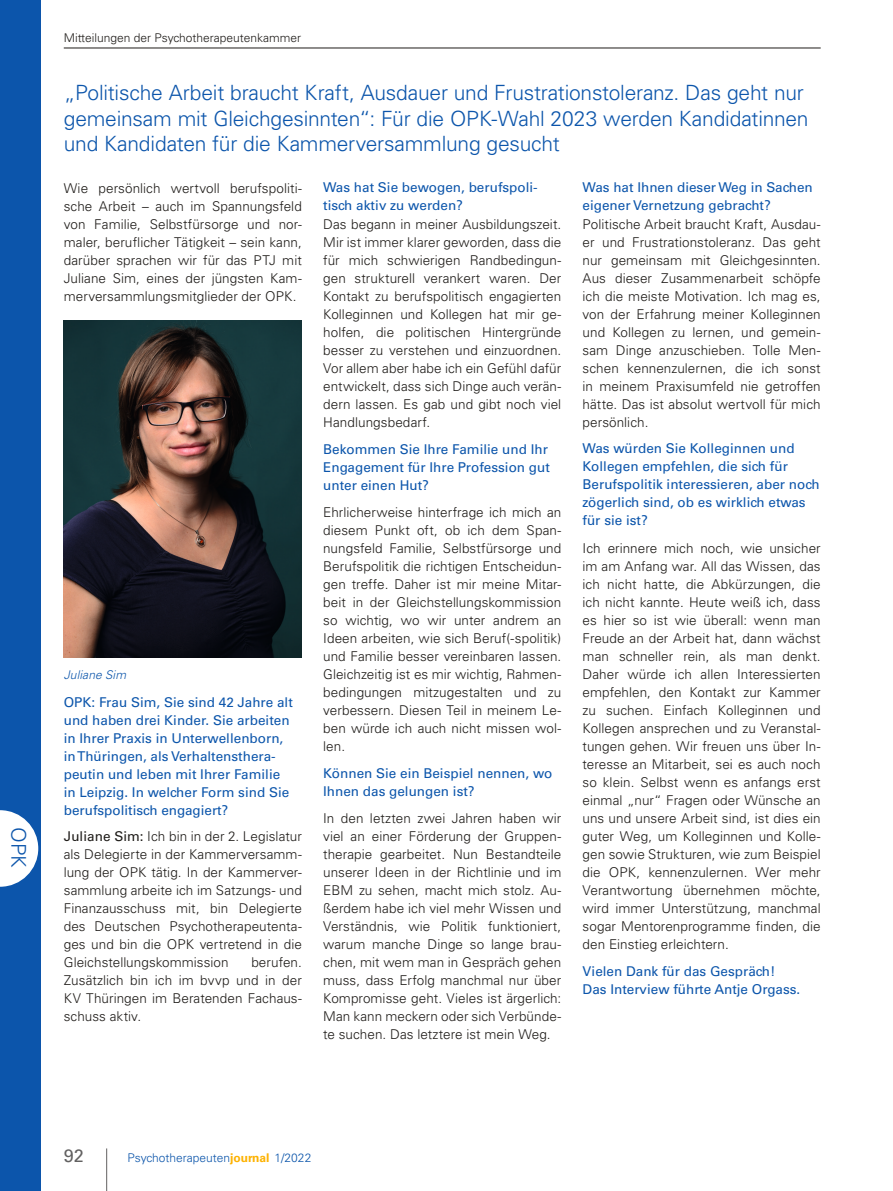
<style>
.page{position:relative;width:893px;height:1191px;background:#fff}
.page>*{position:absolute;margin:0;border:0;box-sizing:border-box;transform-origin:0 0}
.t1{font:300 21px/25.5px "Univers LT Std";letter-spacing:-.01em;color:#0c55ab}
.t2{font:300 20.25px "Univers LT Std";color:#0c55ab}
.t3{font:18px "Univers LT Std";color:#626161}
.t4{font:300 13.5px/18px "Univers LT Std";letter-spacing:.005em;color:#1f1c19;text-align:justify}
.t5{font:13.5px/18px "Univers LT Std";color:#0c55ab}
.t6{font:300 12px "Univers LT Std";color:#1f1c19}
.t7{font:300 12px "Univers LT Std";color:#0c55ab}
.t8{font:italic 300 12px "Univers LT Std";letter-spacing:.01em;color:#0c55ab}
.s1{font-weight:400}
.s2{font-weight:700;color:#fdb200}
</style>
<div class="page">
<img style="left:64px;top:321px;width:238px;height:336px">
<hr style="left:106px;top:1148px;width:1px;height:43px;background:#626161">
<div style="left:0;top:0;width:40px;height:1191px;background:#0c55ab"></div>
<hr style="left:64px;top:48px;width:757px;height:1px;background:#1f1c19">
<svg style="left:0;top:810px;width:38px;height:76px"></svg>
<h2 class="t2" style="left:31px;top:827px;width:42px;rotate:90deg">OPK</h2>
<p class="t6" style="left:64px;top:31px;width:239px">Mitteilungen der Psychotherapeutenkammer</p>
<h1 class="t1" style="left:64px;top:80px;width:746px">„Politische Arbeit braucht Kraft, Ausdauer und Frustrationstoleranz. Das geht nur gemeinsam mit Gleichgesinnten“: Für die OPK-Wahl 2023 werden Kandidatinnen und Kandidaten für die Kammerversammlung gesucht</h1>
<p class="t4" style="left:64px;top:179px;width:240px">Wie persönlich wertvoll berufspoliti&shy;sche Arbeit – auch im Spannungsfeld von Familie, Selbstfürsorge und nor&shy;maler, beruflicher Tätigkeit – sein kann, darüber sprachen wir für das PTJ mit Juliane Sim, eines der jüngsten Kam&shy;merversammlungsmitglieder der OPK.</p>
<p class="t5" style="left:323px;top:179px;width:216px">Was hat Sie bewogen, berufspoli&shy;tisch aktiv zu werden?</p>
<p class="t5" style="left:583px;top:178px;width:232px">Was hat Ihnen dieser Weg in Sachen eigener Vernetzung gebracht?</p>
<p class="t4" style="left:583px;top:215px;width:240px">Politische Arbeit braucht Kraft, Ausdau&shy;er und Frustrationstoleranz. Das geht nur gemeinsam mit Gleichgesinnten.<br>Aus dieser Zusammenarbeit schöpfe ich die meiste Motivation. Ich mag es, von der Erfahrung meiner Kolleginnen und Kollegen zu lernen, und gemein&shy;sam Dinge anzuschieben. Tolle Men&shy;schen kennenzulernen, die ich sonst in meinem Praxisumfeld nie getroffen hätte. Das ist absolut wertvoll für mich persönlich.</p>
<p class="t5" style="left:583px;top:440px;width:239px">Was würden Sie Kolleginnen und<br>Kollegen empfehlen, die sich für<br>Berufspolitik interessieren, aber noch zögerlich sind, ob es wirklich etwas für sie ist?</p>
<p class="t4" style="left:583px;top:539px;width:240px">Ich erinnere mich noch, wie unsicher im am Anfang war. All das Wissen, das ich nicht hatte, die Abkürzungen, die ich nicht kannte. Heute weiß ich, dass es hier so ist wie überall: wenn man Freude an der Arbeit hat, dann wächst man schneller rein, als man denkt.<br>Daher würde ich allen Interessierten empfehlen, den Kontakt zur Kammer zu suchen. Einfach Kolleginnen und Kollegen ansprechen und zu Veranstal&shy;tungen gehen. Wir freuen uns über In&shy;teresse an Mitarbeit, sei es auch noch so klein. Selbst wenn es anfangs erst einmal „nur“ Fragen oder Wünsche an uns und unsere Arbeit sind, ist dies ein guter Weg, um Kolleginnen und Kolle&shy;gen sowie Strukturen, wie zum Beispiel die OPK, kennenzulernen. Wer mehr Verantwortung übernehmen möchte, wird immer Unterstützung, manchmal sogar Mentorenprogramme finden, die den Einstieg erleichtern.</p>
<p class="t5" style="left:583px;top:961px;width:219px">Vielen Dank für das Gespräch!<br>Das Interview führte Antje Orgass.</p>
<p class="t4" style="left:323px;top:215px;width:240px">Das begann in meiner Ausbildungszeit.<br>Mir ist immer klarer geworden, dass die für mich schwierigen Randbedingun&shy;gen strukturell verankert waren. Der Kontakt zu berufspolitisch engagierten Kolleginnen und Kollegen hat mir ge&shy;holfen, die politischen Hintergründe besser zu verstehen und einzuordnen.<br>Vor allem aber habe ich ein Gefühl dafür entwickelt, dass sich Dinge auch verän&shy;dern lassen. Es gab und gibt noch viel Handlungsbedarf.</p>
<p class="t5" style="left:323px;top:440px;width:228px">Bekommen Sie Ihre Familie und Ihr<br>Engagement für Ihre Profession gut unter einen Hut?</p>
<p class="t4" style="left:323px;top:503px;width:240px">Ehrlicherweise hinterfrage ich mich an diesem Punkt oft, ob ich dem Span&shy;nungsfeld Familie, Selbstfürsorge und Berufspolitik die richtigen Entscheidun&shy;gen treffe. Daher ist mir meine Mitar&shy;beit in der Gleichstellungskommission so wichtig, wo wir unter andrem an Ideen arbeiten, wie sich Beruf(-spolitik) und Familie besser vereinbaren lassen.<br>Gleichzeitig ist es mir wichtig, Rahmen&shy;bedingungen mitzugestalten und zu verbessern. Diesen Teil in meinem Le&shy;ben würde ich auch nicht missen wol&shy;len.</p>
<p class="t5" style="left:323px;top:764px;width:231px">Können Sie ein Beispiel nennen, wo<br>Ihnen das gelungen ist?</p>
<p class="t4" style="left:323px;top:809px;width:240px">In den letzten zwei Jahren haben wir viel an einer Förderung der Gruppen&shy;therapie gearbeitet. Nun Bestandteile unserer Ideen in der Richtlinie und im EBM zu sehen, macht mich stolz. Au&shy;ßerdem habe ich viel mehr Wissen und Verständnis, wie Politik funktioniert, warum manche Dinge so lange brau&shy;chen, mit wem man in Gespräch gehen muss, dass Erfolg manchmal nur über Kompromisse geht. Vieles ist ärgerlich:<br>Man kann meckern oder sich Verbünde&shy;te suchen. Das letztere ist mein Weg.</p>
<p class="t8" style="left:64px;top:667px;width:64px">Juliane Sim</p>
<p class="t5" style="left:64px;top:693px;width:231px">OPK: Frau Sim, Sie sind 42 Jahre alt und haben drei Kinder. Sie arbeiten in Ihrer Praxis in Unterwellenborn, in Thüringen, als Verhaltensthera&shy;peutin und leben mit Ihrer Familie in Leipzig. In welcher Form sind Sie berufspolitisch engagiert?</p>
<p class="t4" style="left:64px;top:827px;width:240px"><span class="s1">Juliane Sim:</span> Ich bin in der 2. Legislatur als Delegierte in der Kammerversamm&shy;lung der OPK tätig. In der Kammerver&shy;sammlung arbeite ich im Satzungs- und Finanzausschuss mit, bin Delegierte des Deutschen Psychotherapeutenta&shy;ges und bin die OPK vertretend in die Gleichstellungskommission</p>
<p class="t4" style="left:64px;top:953px;width:240px;text-indent:188px">berufen.<br>Zusätzlich bin ich im bvvp und in der KV Thüringen im Beratenden Fachaus&shy;schuss aktiv.</p>
<h3 class="t3" style="left:64px;top:1144px;width:22px">92</h3>
<p class="t7" style="left:128px;top:1150px;width:185px">Psychotherapeuten<span class="s2">journal</span> 1/2022</p>
</div>
